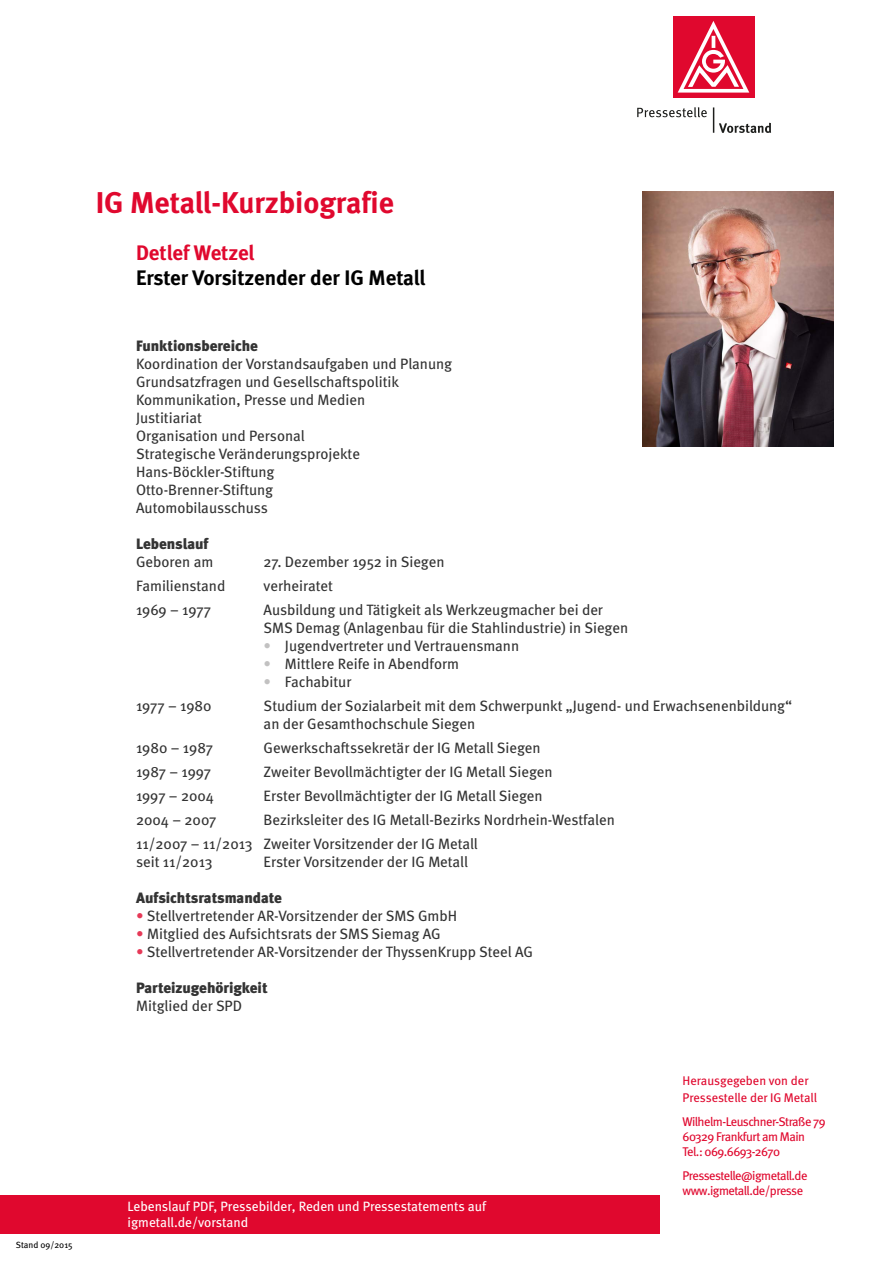
<style>
.page{position:relative;width:893px;height:1263px;background:#fff}
.page>*{position:absolute;margin:0;border:0;box-sizing:border-box;transform-origin:0 0}
.t1{font:700 30px "Meta";color:#e0082e}
.t2{font:700 21px "Meta";color:#000}
.t3{font:700 21px "Meta";color:#e0082e}
.t4{font:15px/18px "Meta";color:#000}
.t5{font:900 15px "Meta";color:#000}
.t6{font:13.5px/16.2px "Meta";color:#fff}
.t7{font:12.6px/15px "Meta";letter-spacing:-.04em;color:#e0082e}
.t8{font:12.6px/16.5px "Meta";letter-spacing:-.005em;color:#e0082e}
.t9{font:9px "Meta";color:#000}
.s1{color:#b3b2b2}
.s2{color:#e0082e}
</style>
<div class="page">
<div style="left:673px;top:16px;width:81px;height:81px;background:#e0082e"></div>
<svg style="left:678px;top:21px;width:71px;height:72px"></svg>
<svg style="left:637px;top:107px;width:70px;height:10px"></svg>
<svg style="left:713px;top:107px;width:58px;height:26px"></svg>
<div style="left:0;top:1195px;width:659px;height:38px;background:#e0082e"></div>
<img style="left:642px;top:191px;width:192px;height:255px">
<p class="t9" style="left:16px;top:1239px;width:58px">Stand 09/2015</p>
<h1 class="t1" style="left:96px;top:185px;width:300px">IG Metall-Kurzbiografie</h1>
<h2 class="t3" style="left:136px;top:240px;width:120px">Detlef Wetzel</h2>
<h2 class="t2" style="left:136px;top:265px;width:291px">Erster Vorsitzender der IG Metall</h2>
<p class="t5" style="left:136px;top:337px;width:123px">Funktionsbereiche</p>
<p class="t4" style="left:136px;top:355px;width:318px">Koordination der Vorstandsaufgaben und Planung<br>Grundsatzfragen und Gesellschaftspolitik<br>Kommunikation, Presse und Medien<br>Justitiariat<br>Organisation und Personal<br>Strategische Veränderungsprojekte<br>Hans-Böckler-Stiftung<br>Otto-Brenner-Stiftung<br>Automobilausschuss</p>
<p class="t5" style="left:136px;top:535px;width:74px">Lebenslauf</p>
<p class="t4" style="left:136px;top:553px;width:79px">Geboren am</p>
<p class="t4" style="left:264px;top:553px;width:182px">27. Dezember 1952 in Siegen</p>
<p class="t4" style="left:136px;top:577px;width:91px">Familienstand</p>
<p class="t4" style="left:264px;top:577px;width:71px">verheiratet</p>
<p class="t4" style="left:136px;top:601px;width:76px">1969 – 1977</p>
<p class="t4" style="left:264px;top:601px;width:366px">Ausbildung und Tätigkeit als Werkzeugmacher bei der<br>SMS Demag (Anlagenbau für die Stahlindustrie) in Siegen</p>
<p class="t4" style="left:264px;top:637px;width:257px"><span class="s1">•</span> Jugendvertreter und Vertrauensmann</p>
<p class="t4" style="left:264px;top:655px;width:197px"><span class="s1">•</span> Mittlere Reife in Abendform</p>
<p class="t4" style="left:264px;top:673px;width:89px"><span class="s1">•</span> Fachabitur</p>
<p class="t4" style="left:136px;top:697px;width:77px">1977 – 1980</p>
<p class="t4" style="left:264px;top:697px;width:530px">Studium der Sozialarbeit mit dem Schwerpunkt „Jugend- und Erwachsenenbildung“ an der Gesamthochschule Siegen</p>
<p class="t4" style="left:136px;top:739px;width:78px">1980 – 1987</p>
<p class="t4" style="left:264px;top:739px;width:278px">Gewerkschaftssekretär der IG Metall Siegen</p>
<p class="t4" style="left:136px;top:763px;width:77px">1987 – 1997</p>
<p class="t4" style="left:264px;top:763px;width:291px">Zweiter Bevollmächtigter der IG Metall Siegen</p>
<p class="t4" style="left:136px;top:787px;width:79px">1997 – 2004</p>
<p class="t4" style="left:264px;top:787px;width:281px">Erster Bevollmächtigter der IG Metall Siegen</p>
<p class="t4" style="left:136px;top:811px;width:82px">2004 – 2007</p>
<p class="t4" style="left:136px;top:808px;width:480px;line-height:24px;text-indent:128px">Bezirksleiter des IG Metall-Bezirks Nordrhein-Westfalen<br>11/2007 – 11/2013 Zweiter Vorsitzender der IG Metall</p>
<p class="t4" style="left:136px;top:853px;width:78px">seit 11/2013</p>
<p class="t4" style="left:264px;top:853px;width:206px">Erster Vorsitzender der IG Metall</p>
<p class="t5" style="left:136px;top:889px;width:147px">Aufsichtsratsmandate</p>
<p class="t4" style="left:136px;top:907px;width:323px"><span class="s2">•</span> Stellvertretender AR-Vorsitzender der SMS GmbH</p>
<p class="t4" style="left:136px;top:925px;width:306px"><span class="s2">•</span> Mitglied des Aufsichtsrats der SMS Siemag AG</p>
<p class="t4" style="left:136px;top:943px;width:398px"><span class="s2">•</span> Stellvertretender AR-Vorsitzender der ThyssenKrupp Steel AG</p>
<p class="t5" style="left:136px;top:979px;width:133px">Parteizugehörigkeit</p>
<p class="t4" style="left:136px;top:997px;width:108px">Mitglied der SPD</p>
<p class="t6" style="left:128px;top:1198px;width:360px">Lebenslauf PDF, Pressebilder, Reden und Pressestatements auf igmetall.de/vorstand</p>
<p class="t8" style="left:682px;top:1072px;width:136px">Herausgegeben von der<br>Pressestelle der IG Metall</p>
<p class="t7" style="left:682px;top:1114px;width:145px">Wilhelm-Leuschner-Straße 79<br>60329 Frankfurt am Main<br>Tel.: 069.6693-2670</p>
<p class="t7" style="left:682px;top:1168px;width:126px">Pressestelle@igmetall.de www.igmetall.de/presse</p>
</div>
